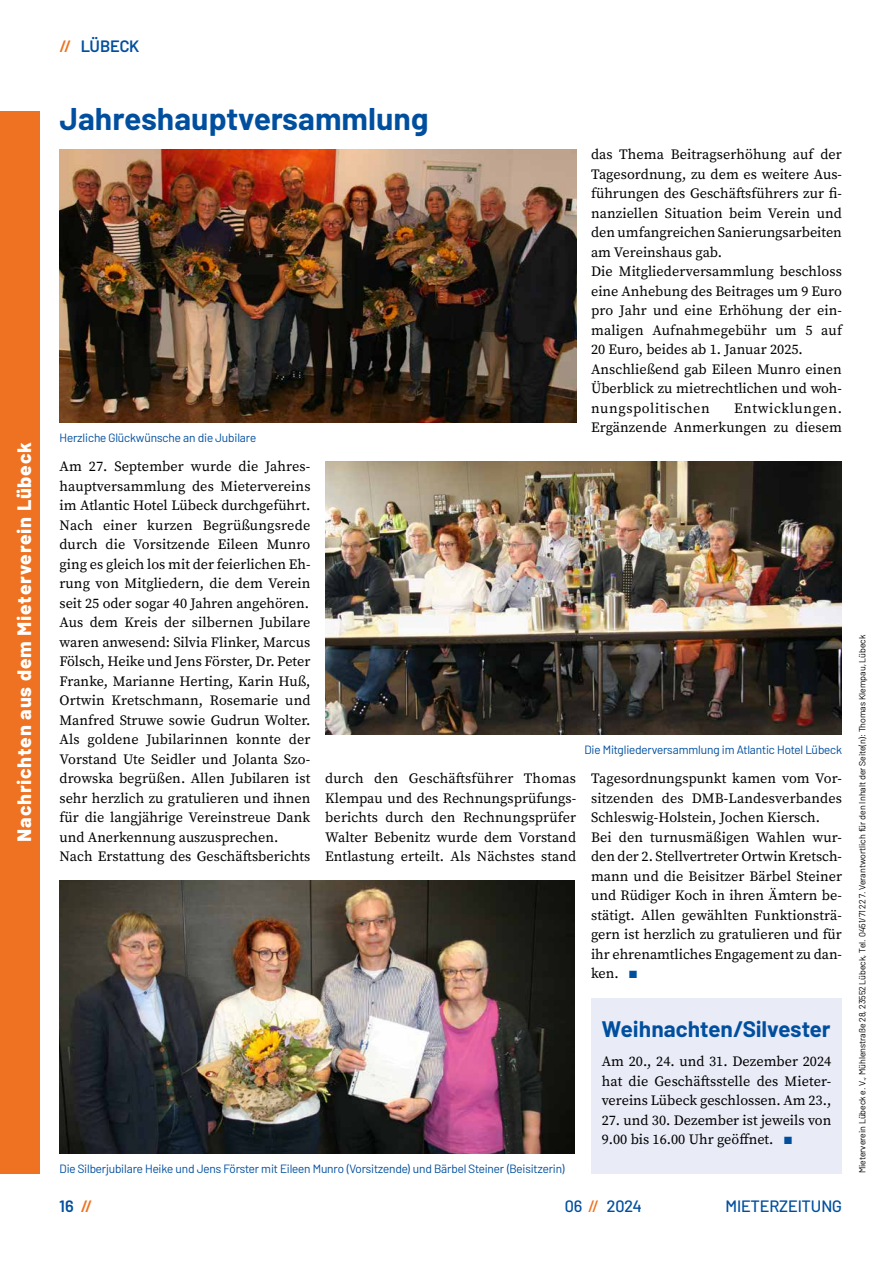
<style>
.page{position:relative;width:893px;height:1263px;background:#fff}
.page>*{position:absolute;margin:0;border:0;box-sizing:border-box;transform-origin:0 0}
.t1{font:700 31.5px "Barlow";color:#004f9f}
.t2{font:700 22.5px "Barlow";color:#004f9f}
.t3{font:800 19.5px "Barlow";letter-spacing:.04em;color:#fff}
.t4{font:500 16.5px "Barlow";color:#004f9f}
.t5{font:600 16.5px "Barlow";color:#004f9f}
.t6{font:14.25px/19.5px "Source Serif Pro";color:#000}
.t7{font:12px "Barlow";letter-spacing:-.01em;color:#004f9f}
.t8{font:9px "Barlow";color:#000}
.s1{color:#ee7221}
.s2{color:#004f9f}
</style>
<div class="page">
<div style="left:0;top:111px;width:40px;height:1062px;background:#ee7221"></div>
<div style="left:591px;top:998px;width:251px;height:175px;background:#e9ebf7"></div>
<img style="left:60px;top:150px;width:516px;height:273px">
<img style="left:325px;top:462px;width:517px;height:273px">
<img style="left:60px;top:881px;width:514px;height:273px">
<h3 class="t3" style="left:10px;top:841px;width:401px;rotate:-90deg">Nachrichten aus dem Mieterverein Lübeck</h3>
<p class="t5" style="left:60px;top:34px;width:81px"><span class="s1">//</span> LÜBECK</p>
<h1 class="t1" style="left:60px;top:95px;width:371px">Jahreshauptversammlung</h1>
<p class="t7" style="left:60px;top:429px;width:198px">Herzliche Glückwünsche an die Jubilare</p>
<p class="t6" style="left:60px;top:457px;width:252px">Am 27. September wurde die Jahres&shy;hauptversammlung des Mietervereins im Atlantic Hotel Lübeck durchgeführt.<br>Nach einer kurzen Begrüßungsrede durch die Vorsitzende Eileen Munro ging es gleich los mit der feierlichen Eh&shy;rung von Mitgliedern, die dem Verein seit 25 oder sogar 40 Jahren angehören.<br>Aus dem Kreis der silbernen Jubilare waren anwesend: Silvia Flinker, Marcus Fölsch, Heike und Jens Förster, Dr. Peter Franke, Marianne Herting, Karin Huß, Ortwin Kretschmann, Rosemarie und Manfred Struwe sowie Gudrun Wolter.<br>Als goldene Jubilarinnen konnte der Vorstand Ute Seidler und Jolanta Szo&shy;drowska begrüßen. Allen Jubilaren ist sehr herzlich zu gratulieren und ihnen für die langjährige Vereinstreue Dank und Anerkennung auszusprechen.<br>Nach Erstattung des Geschäftsberichts</p>
<p class="t6" style="left:325px;top:769px;width:252px;text-align:justify">durch den Geschäftsführer Thomas Klempau und des Rechnungsprüfungs&shy;berichts durch den Rechnungsprüfer Walter Bebenitz wurde dem Vorstand Entlastung erteilt. Als Nächstes stand</p>
<p class="t6" style="left:591px;top:145px;width:252px">das Thema Beitragserhöhung auf der Tagesordnung, zu dem es weitere Aus&shy;führungen des Geschäftsführers zur fi&shy;nanziellen Situation beim Verein und den umfangreichen Sanierungsarbeiten am Vereinshaus gab.<br>Die Mitgliederversammlung beschloss eine Anhebung des Beitrages um 9 Euro pro Jahr und eine Erhöhung der ein&shy;maligen Aufnahmegebühr um 5 auf 20 Euro, beides ab 1. Januar 2025.<br>Anschließend gab Eileen Munro einen Überblick zu mietrechtlichen und woh&shy;nungspolitischen</p>
<p class="t6" style="left:591px;top:398px;width:252px;text-align:right">Entwicklungen.<br>Ergänzende Anmerkungen zu diesem</p>
<p class="t7" style="left:584px;top:741px;width:259px">Die Mitgliederversammlung im Atlantic Hotel Lübeck</p>
<p class="t6" style="left:591px;top:769px;width:252px">Tagesordnungspunkt kamen vom Vor&shy;sitzenden des DMB-Landesverbandes Schleswig-Holstein, Jochen Kiersch.<br>Bei den turnusmäßigen Wahlen wur&shy;den der 2. Stellvertreter Ortwin Kretsch&shy;mann und die Beisitzer Bärbel Steiner und Rüdiger Koch in ihren Ämtern be&shy;stätigt. Allen gewählten Funktionsträ&shy;gern ist herzlich zu gratulieren und für ihr ehrenamtliches Engagement zu dan&shy;ken. <span class="s2">■</span></p>
<p class="t7" style="left:60px;top:1160px;width:507px">Die Silberjubilare Heike und Jens Förster mit Eileen Munro (Vorsitzende) und Bärbel Steiner (Beisitzerin)</p>
<h2 class="t2" style="left:602px;top:1012px;width:230px">Weihnachten/Silvester</h2>
<p class="t6" style="left:602px;top:1052px;width:231px;text-align:justify">Am 20., 24. und 31. Dezember 2024 hat die Geschäftsstelle des Mieter&shy;vereins Lübeck geschlossen. Am 23.,</p>
<p class="t6" style="left:602px;top:1110px;width:231px">27. und 30. Dezember ist jeweils von<br>9.00 bis 16.00 Uhr geöffnet. <span class="s2">■</span></p>
<p class="t5" style="left:60px;top:1193px;width:34px">16 <span class="s1">//</span></p>
<p class="t4" style="left:565px;top:1194px;width:78px">06 <span class="s1">//</span> 2024</p>
<p class="t4" style="left:725px;top:1194px;width:118px">MIETERZEITUNG</p>
<p class="t8" style="left:856px;top:1173px;width:540px;rotate:-90deg">Mieterverein Lübeck e. V., Mühlenstraße 28, 23552 Lübeck, Tel. 0451/71 22 7. Verantwortlich für den Inhalt der Seite(n): Thomas Klempau, Lübeck</p>
</div>
